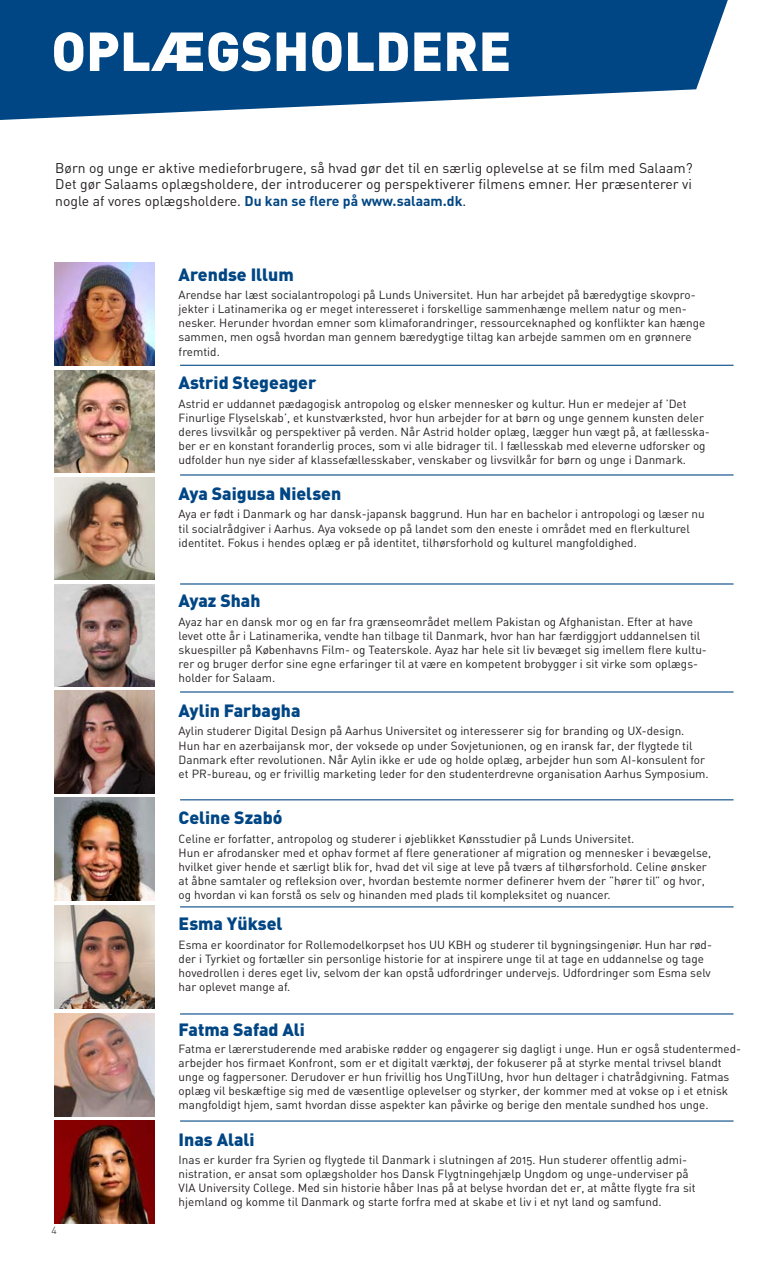
<style>
.page{position:relative;width:766px;height:1263px;background:#fff}
.page>*{position:absolute;margin:0;border:0;box-sizing:border-box;transform-origin:0 0}
.t1{font:900 54px "DIN";color:#fff}
.Oplæg_OVER{font:900 17.55px "DIN";color:#004684}
.t2{font:13.95px/16.5px "DIN Regular Alternate";color:#231f20;text-align:justify}
.Oplæg_BRØD{font:11.7px/14.1px "DIN Regular Alternate";color:#231f20}
.t3{font:300 10.5px "DIN";color:#231f20}
.s1{font-family:"DIN Bold Alternate";color:#004684}
</style>
<div class="page">
<svg style="left:0;top:0;width:727px;height:120px;background:#256196"></svg>
<hr style="left:180px;top:474px;width:553px;height:1px;background:#004684">
<hr style="left:180px;top:365px;width:553px;height:1px;background:#004684">
<hr style="left:180px;top:583px;width:553px;height:1px;background:#004684">
<hr style="left:180px;top:799px;width:553px;height:1px;background:#004684">
<hr style="left:180px;top:691px;width:553px;height:1px;background:#004684">
<hr style="left:180px;top:906px;width:553px;height:1px;background:#004684">
<hr style="left:180px;top:1013px;width:553px;height:1px;background:#004684">
<hr style="left:180px;top:1120px;width:553px;height:1px;background:#004684">
<img style="left:54px;top:370px;width:100px;height:103px">
<img style="left:54px;top:263px;width:100px;height:103px">
<img style="left:54px;top:477px;width:100px;height:103px">
<img style="left:54px;top:584px;width:100px;height:103px">
<img style="left:54px;top:691px;width:100px;height:102px">
<img style="left:54px;top:798px;width:100px;height:102px">
<img style="left:54px;top:1014px;width:100px;height:102px">
<img style="left:54px;top:1121px;width:100px;height:102px">
<img style="left:54px;top:905px;width:100px;height:103px">
<p class="t1" style="left:51px;top:15px;width:461px">OPLÆGSHOLDERE</p>
<p class="t2" style="left:55px;top:159px;width:638px">Børn og unge er aktive medieforbrugere, så hvad gør det til en særlig oplevelse at se film med Salaam?<br>Det gør Salaams oplægsholdere, der introducerer og perspektiverer filmens emner. Her præsenterer vi nogle af vores oplægsholdere. <span class="s1">Du kan se flere på www.salaam.dk</span>.</p>
<p class="Oplæg_OVER" style="left:178px;top:263px;width:117px">Arendse Illum</p>
<p class="Oplæg_BRØD" style="left:178px;top:288px;width:528px">Arendse har læst socialantropologi på Lunds Universitet. Hun har arbejdet på bæredygtige skovpro&shy;jekter i Latinamerika og er meget interesseret i forskellige sammenhænge mellem natur og men&shy;nesker. Herunder hvordan emner som klimaforandringer, ressourceknaphed og konflikter kan hænge sammen, men også hvordan man gennem bæredygtige tiltag kan arbejde sammen om en grønnere fremtid.</p>
<p class="Oplæg_OVER" style="left:178px;top:371px;width:139px">Astrid Stegeager</p>
<p class="Oplæg_BRØD" style="left:178px;top:396px;width:532px">Astrid er uddannet pædagogisk antropolog og elsker mennesker og kultur. Hun er medejer af ’Det Finurlige Flyselskab’, et kunstværksted, hvor hun arbejder for at børn og unge gennem kunsten deler deres livsvilkår og perspektiver på verden. Når Astrid holder oplæg, lægger hun vægt på, at fællesska&shy;ber er en konstant foranderlig proces, som vi alle bidrager til. I fællesskab med eleverne udforsker og udfolder hun nye sider af klassefællesskaber, venskaber og livsvilkår for børn og unge i Danmark.</p>
<p class="Oplæg_OVER" style="left:178px;top:482px;width:164px">Aya Saigusa Nielsen</p>
<p class="Oplæg_BRØD" style="left:178px;top:507px;width:527px">Aya er født i Danmark og har dansk-japansk baggrund. Hun har en bachelor i antropologi og læser nu til socialrådgiver i Aarhus. Aya voksede op på landet som den eneste i området med en flerkulturel identitet. Fokus i hendes oplæg er på identitet, tilhørsforhold og kulturel mangfoldighed.</p>
<p class="Oplæg_OVER" style="left:178px;top:589px;width:83px">Ayaz Shah</p>
<p class="Oplæg_BRØD" style="left:178px;top:614px;width:529px">Ayaz har en dansk mor og en far fra grænseområdet mellem Pakistan og Afghanistan. Efter at have levet otte år i Latinamerika, vendte han tilbage til Danmark, hvor han har færdiggjort uddannelsen til skuespiller på Københavns Film- og Teaterskole. Ayaz har hele sit liv bevæget sig imellem flere kultu&shy;rer og bruger derfor sine egne erfaringer til at være en kompetent brobygger i sit virke som oplægs&shy;holder for Salaam.</p>
<p class="Oplæg_OVER" style="left:178px;top:699px;width:123px">Aylin Farbagha</p>
<p class="Oplæg_BRØD" style="left:178px;top:724px;width:531px">Aylin studerer Digital Design på Aarhus Universitet og interesserer sig for branding og UX-design.<br>Hun har en azerbaijansk mor, der voksede op under Sovjetunionen, og en iransk far, der flygtede til Danmark efter revolutionen. Når Aylin ikke er ude og holde oplæg, arbejder hun som AI-konsulent for et PR-bureau, og er frivillig marketing leder for den studenterdrevne organisation Aarhus Symposium.</p>
<p class="Oplæg_OVER" style="left:178px;top:806px;width:105px">Celine Szabó</p>
<p class="Oplæg_BRØD" style="left:178px;top:831px;width:457px">Celine er forfatter, antropolog og studerer i øjeblikket Kønsstudier på Lunds Universitet.</p>
<p class="Oplæg_BRØD" style="left:178px;top:845px;width:534px">Hun er afrodansker med et ophav formet af flere generationer af migration og mennesker i bevægelse, hvilket giver hende et særligt blik for, hvad det vil sige at leve på tværs af tilhørsforhold. Celine ønsker at åbne samtaler og refleksion over, hvordan bestemte normer definerer hvem der ”hører til” og hvor, og hvordan vi kan forstå os selv og hinanden med plads til kompleksitet og nuancer.</p>
<p class="Oplæg_OVER" style="left:178px;top:912px;width:105px">Esma Yüksel</p>
<p class="Oplæg_BRØD" style="left:178px;top:937px;width:534px">Esma er koordinator for Rollemodelkorpset hos UU KBH og studerer til bygningsingeniør. Hun har rød&shy;der i Tyrkiet og fortæller sin personlige historie for at inspirere unge til at tage en uddannelse og tage hovedrollen i deres eget liv, selvom der kan opstå udfordringer undervejs. Udfordringer som Esma selv har oplevet mange af.</p>
<p class="Oplæg_OVER" style="left:178px;top:1017px;width:128px">Fatma Safad Ali</p>
<p class="Oplæg_BRØD" style="left:178px;top:1041px;width:563px">Fatma er lærerstuderende med arabiske rødder og engagerer sig dagligt i unge. Hun er også studentermed&shy;arbejder hos firmaet Konfront, som er et digitalt værktøj, der fokuserer på at styrke mental trivsel blandt unge og fagpersoner. Derudover er hun frivillig hos UngTilUng, hvor hun deltager i chatrådgivning. Fatmas oplæg vil beskæftige sig med de væsentlige oplevelser og styrker, der kommer med at vokse op i et etnisk mangfoldigt hjem, samt hvordan disse aspekter kan påvirke og berige den mentale sundhed hos unge.</p>
<p class="Oplæg_OVER" style="left:178px;top:1127px;width:77px">Inas Alali</p>
<p class="t3" style="left:51px;top:1224px;width:7px">4</p>
<p class="Oplæg_BRØD" style="left:178px;top:1152px;width:518px">Inas er kurder fra Syrien og flygtede til Danmark i slutningen af 2015. Hun studerer offentlig admi&shy;nistration, er ansat som oplægsholder hos Dansk Flygtningehjælp Ungdom og unge-underviser på VIA University College. Med sin historie håber Inas på at belyse hvordan det er, at måtte flygte fra sit hjemland og komme til Danmark og starte forfra med at skabe et liv i et nyt land og samfund.</p>
</div>
